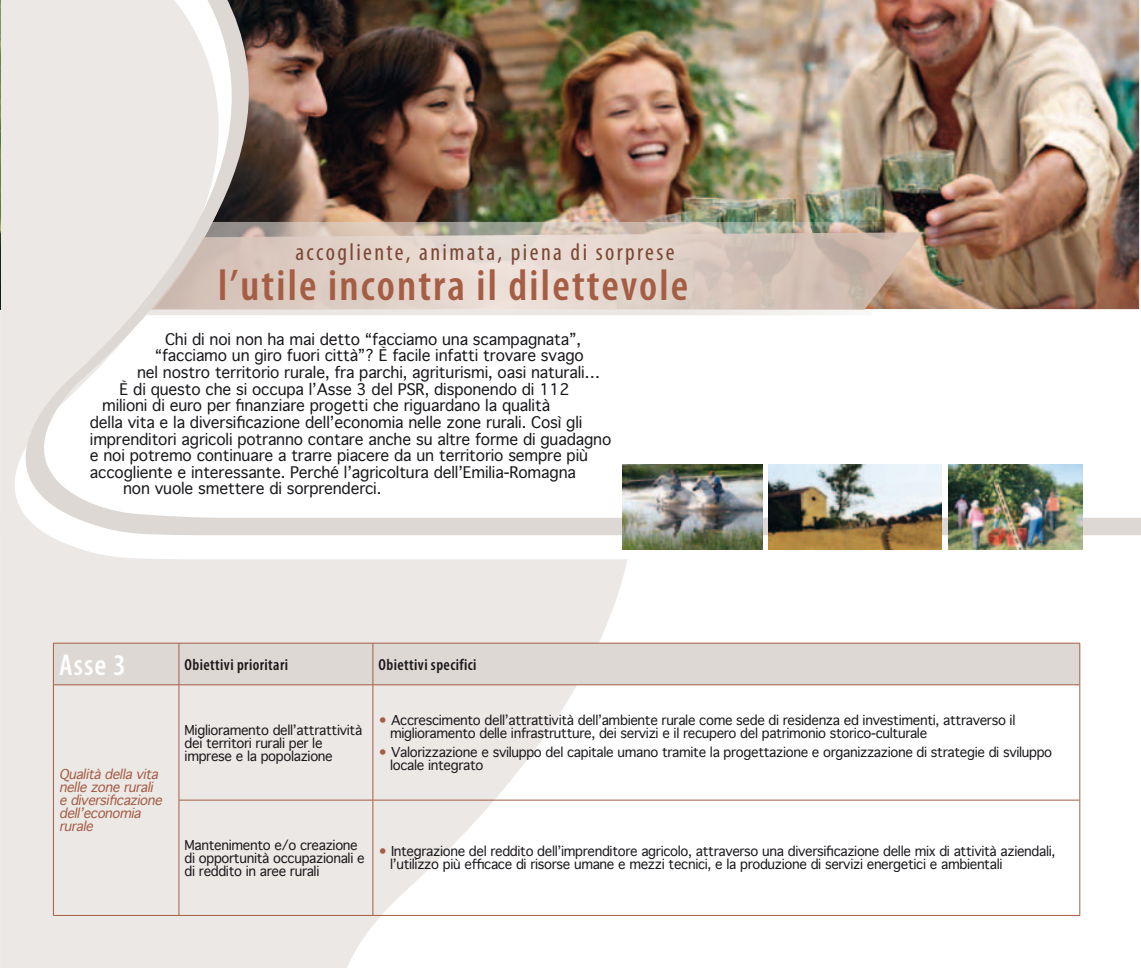
<style>
.page{position:relative;width:1141px;height:968px;background:#fff}
.page>*{position:absolute;margin:0;border:0;box-sizing:border-box;transform-origin:0 0}
.t1{font:600 condensed 44.27px "Myriad Pro";letter-spacing:.05em;color:#a55d44}
.t2{font:600 condensed 30.1px "Myriad Pro";color:#fff}
.t3{font:condensed 24.15px "Myriad Pro";letter-spacing:.1em;color:#7c4633}
.t4{font:600 condensed 16.1px "Myriad Pro";letter-spacing:.025em;color:#1a171c}
.t5{font:15.4px "Geneva";letter-spacing:-.01em;color:#1a171c}
.t6{font:13.12px/13.1px "Geneva";letter-spacing:-.025em;color:#1a171c}
.t7{font:italic 13.12px/13.1px "Geneva";color:#a55d44}
.s1{color:#a55d44}
</style>
<div class="page">
<div style="left:0;top:560px;width:269px;height:407px;background:#ebe8e5"></div>
<svg style="left:269px;top:538px;width:814px;height:429px"></svg>
<svg style="left:0;top:538px;width:816px;height:22px"></svg>
<div style="left:54px;top:643px;width:1025px;height:41px;background:#ddd8d3"></div>
<hr style="left:53px;top:642px;width:126px;height:1px;background:#a55d44">
<hr style="left:53px;top:643px;width:1px;height:41px;background:#a55d44">
<hr style="left:179px;top:642px;width:194px;height:1px;background:#a55d44">
<hr style="left:373px;top:642px;width:707px;height:1px;background:#a55d44">
<hr style="left:1079px;top:643px;width:1px;height:41px;background:#a55d44">
<hr style="left:179px;top:643px;width:1px;height:41px;background:#a55d44">
<hr style="left:373px;top:643px;width:1px;height:41px;background:#a55d44">
<hr style="left:54px;top:684px;width:125px;height:1px;background:#a55d44">
<hr style="left:53px;top:684px;width:1px;height:116px;background:#a55d44">
<hr style="left:53px;top:800px;width:1px;height:115px;background:#a55d44">
<hr style="left:53px;top:915px;width:126px;height:1px;background:#a55d44">
<hr style="left:179px;top:684px;width:194px;height:1px;background:#a55d44">
<hr style="left:179px;top:685px;width:1px;height:114px;background:#a55d44">
<hr style="left:373px;top:684px;width:707px;height:1px;background:#a55d44">
<hr style="left:373px;top:685px;width:1px;height:114px;background:#a55d44">
<hr style="left:179px;top:799px;width:194px;height:1px;background:#a55d44">
<hr style="left:179px;top:800px;width:1px;height:115px;background:#a55d44">
<hr style="left:373px;top:799px;width:707px;height:1px;background:#a55d44">
<hr style="left:373px;top:800px;width:1px;height:115px;background:#a55d44">
<hr style="left:1079px;top:684px;width:1px;height:116px;background:#a55d44">
<hr style="left:1079px;top:800px;width:1px;height:115px;background:#a55d44">
<hr style="left:179px;top:915px;width:194px;height:1px;background:#a55d44">
<hr style="left:373px;top:915px;width:707px;height:1px;background:#a55d44">
<img style="left:0;top:0;width:1141px;height:538px">
<img style="left:623px;top:464px;width:140px;height:85px">
<img style="left:768px;top:464px;width:173px;height:85px">
<img style="left:949px;top:464px;width:133px;height:85px">
<h3 class="t3" style="left:295px;top:237px;width:381px">accogliente, animata, piena di sorprese</h3>
<h1 class="t1" style="left:218px;top:261px;width:472px">l’utile incontra il dilettevole</h1>
<p class="t5" style="left:165px;top:326px;width:418px">Chi di noi non ha mai detto “facciamo una scampagnata”,</p>
<p class="t5" style="left:155px;top:342px;width:431px">“facciamo un giro fuori città”? È facile infatti trovare svago</p>
<p class="t5" style="left:137px;top:359px;width:465px">nel nostro territorio rurale, fra parchi, agriturismi, oasi naturali…</p>
<p class="t5" style="left:120px;top:375px;width:451px">È di questo che si occupa l’Asse 3 del PSR, disponendo di 112</p>
<p class="t5" style="left:102px;top:392px;width:449px">milioni di euro per finanziare progetti che riguardano la qualità</p>
<p class="t5" style="left:90px;top:409px;width:494px">della vita e la diversificazione dell’economia nelle zone rurali. Così gli</p>
<p class="t5" style="left:90px;top:425px;width:523px">imprenditori agricoli potranno contare anche su altre forme di guadagno</p>
<p class="t5" style="left:90px;top:442px;width:500px">e noi potremo continuare a trarre piacere da un territorio sempre più</p>
<p class="t5" style="left:90px;top:459px;width:487px">accogliente e interessante. Perché l’agricoltura dell’Emilia-Romagna</p>
<p class="t5" style="left:123px;top:475px;width:260px">non vuole smettere di sorprenderci.</p>
<h2 class="t2" style="left:59px;top:648px;width:68px">Asse 3</h2>
<p class="t4" style="left:185px;top:655px;width:105px">Obiettivi prioritari</p>
<p class="t4" style="left:379px;top:655px;width:99px">Obiettivi specifici</p>
<p class="t7" style="left:59px;top:767px;width:108px">Qualitàdellavita nellezonerurali ediversificazione dell’economia rurale</p>
<p class="t6" style="left:185px;top:722px;width:179px">Miglioramento dell’attrattività dei territori rurali per le imprese e la popolazione</p>
<p class="t6" style="left:390px;top:713px;width:627px;text-indent:-11px"><span class="s1">•</span> Accrescimento dell’attrattività dell’ambiente rurale come sede di residenza ed investimenti, attraverso il miglioramento delle infrastrutture, dei servizi e il recupero del patrimonio storico-culturale</p>
<p class="t6" style="left:390px;top:745px;width:664px;text-indent:-11px"><span class="s1">•</span> Valorizzazione e sviluppo del capitale umano tramite la progettazione e organizzazione di strategie di sviluppo locale integrato</p>
<p class="t6" style="left:185px;top:838px;width:182px">Mantenimento e/o creazione di opportunità occupazionali e di reddito in aree rurali</p>
<p class="t6" style="left:390px;top:844px;width:667px;text-indent:-11px"><span class="s1">•</span> Integrazione del reddito dell’imprenditore agricolo, attraverso una diversificazione delle mix di attività aziendali, l’utilizzo più efficace di risorse umane e mezzi tecnici, e la produzione di servizi energetici e ambientali</p>
</div>
